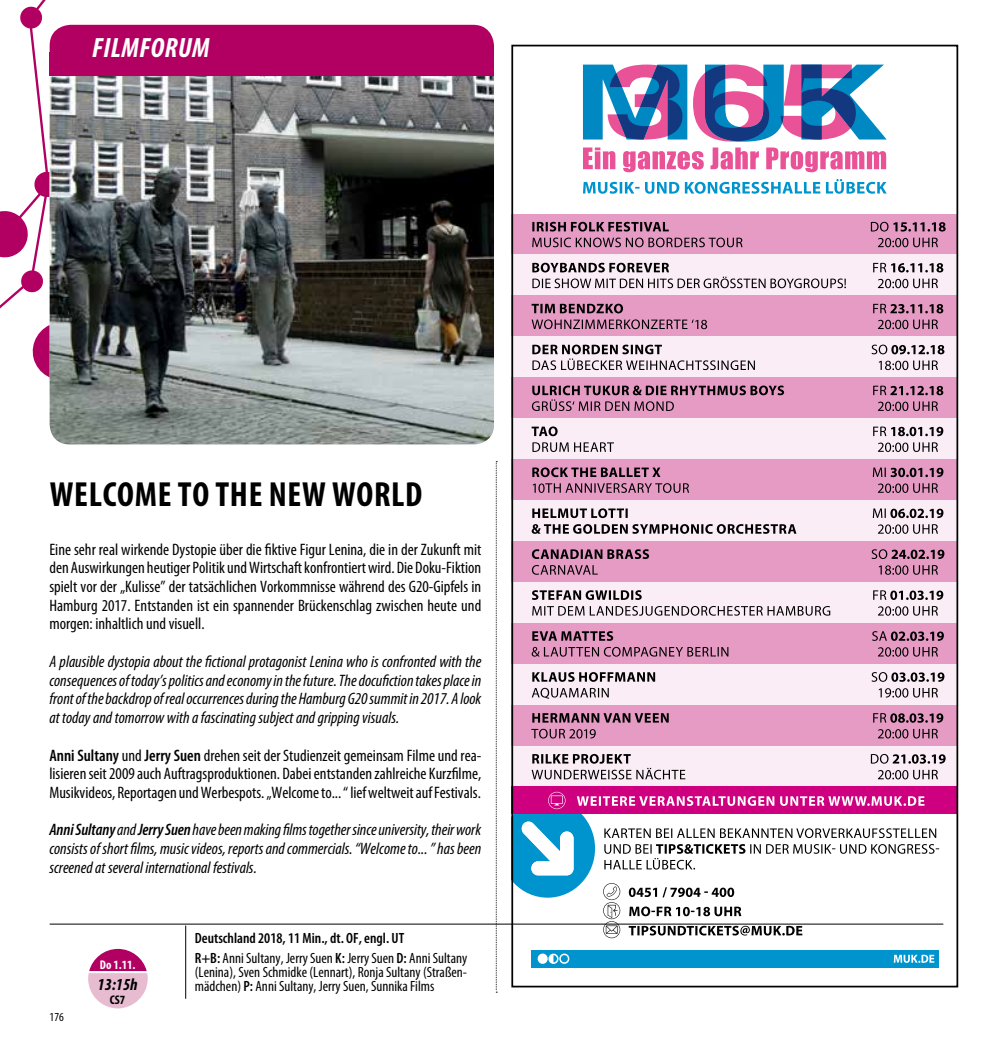
<style>
.page{position:relative;width:993px;height:1042px;background:#fff}
.page>*{position:absolute;margin:0;border:0;box-sizing:border-box;transform-origin:0 0}
.t1{font:700 condensed 35px "Myriad Pro";letter-spacing:.02em;color:#000}
.t2{font:italic 700 condensed 28px "Myriad Pro";letter-spacing:.02em;color:#fff}
.t3{font:italic 700 condensed 16.8px "Myriad Pro";color:#000}
.t4{font:condensed 16.62px/18.7px "Myriad Pro";color:#000;text-align:justify}
.t5{font:italic condensed 16.62px/18.7px "Myriad Pro";color:#000;text-align:justify}
.t6{font:condensed 14.88px/14px "Myriad Pro";color:#000}
.t7{font:600 condensed 14.88px/19.8px "Myriad Pro";color:#000}
.t8{font:700 condensed 12.6px "Myriad Pro";color:#fff}
.t9{font:700 condensed 12.6px "Myriad Pro";color:#000}
.t10{font:condensed 12.25px "Myriad Pro";color:#000}
.s1{font-weight:600}
.s2{font-weight:400}
</style>
<div class="page">
<hr style="left:50px;top:924px;width:893px;height:1px;background:#000">
<svg style="left:496px;top:461px;width:1px;height:532px"></svg>
<div style="left:511px;top:295px;width:446px;height:41px;background:#e69bc4"></div>
<div style="left:511px;top:746px;width:446px;height:40px;background:#faedf6"></div>
<div style="left:511px;top:705px;width:446px;height:41px;background:#e69bc4"></div>
<div style="left:511px;top:664px;width:446px;height:41px;background:#faedf6"></div>
<svg style="left:531px;top:688px;width:77px;height:11px"></svg>
<svg style="left:532px;top:672px;width:123px;height:10px"></svg>
<svg style="left:531px;top:729px;width:64px;height:9px"></svg>
<svg style="left:532px;top:713px;width:136px;height:9px"></svg>
<div style="left:511px;top:582px;width:446px;height:41px;background:#faedf6"></div>
<div style="left:511px;top:500px;width:446px;height:41px;background:#faedf6"></div>
<div style="left:511px;top:459px;width:446px;height:41px;background:#e69bc4"></div>
<div style="left:511px;top:214px;width:446px;height:40px;background:#e69bc4"></div>
<div style="left:511px;top:254px;width:446px;height:41px;background:#faedf6"></div>
<div style="left:511px;top:377px;width:446px;height:41px;background:#e69bc4"></div>
<div style="left:511px;top:336px;width:446px;height:41px;background:#faedf6"></div>
<div style="left:511px;top:418px;width:446px;height:41px;background:#faedf6"></div>
<svg style="left:532px;top:238px;width:210px;height:9px"></svg>
<svg style="left:532px;top:222px;width:136px;height:10px"></svg>
<svg style="left:877px;top:238px;width:60px;height:9px"></svg>
<svg style="left:870px;top:222px;width:75px;height:10px"></svg>
<svg style="left:532px;top:263px;width:313px;height:25px"></svg>
<svg style="left:877px;top:279px;width:60px;height:9px"></svg>
<svg style="left:873px;top:263px;width:70px;height:9px"></svg>
<svg style="left:532px;top:345px;width:222px;height:25px"></svg>
<svg style="left:878px;top:360px;width:59px;height:10px"></svg>
<svg style="left:871px;top:345px;width:73px;height:9px"></svg>
<svg style="left:531px;top:385px;width:252px;height:26px"></svg>
<svg style="left:877px;top:401px;width:60px;height:10px"></svg>
<svg style="left:873px;top:386px;width:70px;height:9px"></svg>
<svg style="left:532px;top:442px;width:81px;height:10px"></svg>
<svg style="left:531px;top:426px;width:26px;height:10px"></svg>
<svg style="left:877px;top:442px;width:60px;height:10px"></svg>
<svg style="left:873px;top:426px;width:70px;height:10px"></svg>
<svg style="left:532px;top:483px;width:157px;height:10px"></svg>
<svg style="left:532px;top:467px;width:128px;height:10px"></svg>
<svg style="left:877px;top:483px;width:60px;height:10px"></svg>
<svg style="left:872px;top:467px;width:71px;height:10px"></svg>
<svg style="left:531px;top:524px;width:265px;height:10px"></svg>
<svg style="left:532px;top:508px;width:95px;height:10px"></svg>
<svg style="left:877px;top:524px;width:60px;height:10px"></svg>
<svg style="left:872px;top:508px;width:71px;height:10px"></svg>
<svg style="left:532px;top:606px;width:298px;height:10px"></svg>
<svg style="left:532px;top:590px;width:109px;height:10px"></svg>
<svg style="left:877px;top:606px;width:60px;height:10px"></svg>
<svg style="left:873px;top:590px;width:70px;height:10px"></svg>
<svg style="left:878px;top:688px;width:59px;height:9px"></svg>
<svg style="left:871px;top:672px;width:73px;height:10px"></svg>
<svg style="left:878px;top:729px;width:59px;height:9px"></svg>
<svg style="left:873px;top:713px;width:70px;height:10px"></svg>
<svg style="left:531px;top:754px;width:154px;height:25px"></svg>
<svg style="left:878px;top:770px;width:59px;height:9px"></svg>
<svg style="left:870px;top:754px;width:75px;height:10px"></svg>
<svg style="left:531px;top:319px;width:176px;height:10px"></svg>
<svg style="left:531px;top:304px;width:91px;height:9px"></svg>
<svg style="left:877px;top:319px;width:60px;height:10px"></svg>
<svg style="left:873px;top:304px;width:70px;height:9px"></svg>
<svg style="left:582px;top:65px;width:304px;height:107px"></svg>
<svg style="left:583px;top:179px;width:303px;height:15px"></svg>
<div style="left:511px;top:786px;width:446px;height:28px;background:#cf007f"></div>
<svg style="left:514px;top:792px;width:424px;height:146px"></svg>
<div style="left:511px;top:541px;width:446px;height:41px;background:#e69bc4"></div>
<svg style="left:531px;top:565px;width:66px;height:10px"></svg>
<svg style="left:531px;top:549px;width:118px;height:10px"></svg>
<svg style="left:878px;top:565px;width:59px;height:10px"></svg>
<svg style="left:871px;top:549px;width:73px;height:10px"></svg>
<div style="left:511px;top:623px;width:446px;height:41px;background:#e69bc4"></div>
<svg style="left:531px;top:647px;width:197px;height:9px"></svg>
<svg style="left:532px;top:631px;width:81px;height:10px"></svg>
<svg style="left:878px;top:647px;width:59px;height:9px"></svg>
<svg style="left:872px;top:631px;width:71px;height:10px"></svg>
<div style="left:531px;top:950px;width:407px;height:17px;background:#0094ce"></div>
<svg style="left:537px;top:953px;width:32px;height:11px"></svg>
<svg style="left:893px;top:954px;width:41px;height:9px"></svg>
<svg style="left:0;top:0;width:96px;height:383px"></svg>
<hr style="left:185px;top:925px;width:1px;height:74px;background:#000">
<svg style="left:88px;top:949px;width:60px;height:59px"></svg>
<img style="left:50px;top:76px;width:444px;height:368px">
<div style="left:50px;top:25px;width:444px;height:51px;background:#b10061;border-radius:21px"></div>
<div style="left:50px;top:53px;width:444px;height:23px;background:#b10061"></div>
<h2 class="t2" style="left:92px;top:30px;width:119px">FILMFORUM</h2>
<h1 class="t1" style="left:50px;top:473px;width:374px">WELCOME TO THE NEW WORLD</h1>
<p class="t4" style="left:49px;top:539px;width:433px">Eine sehr real wirkende Dystopie über die fiktive Figur Lenina, die in der Zukunft mit den Auswirkungen heutiger Politik und Wirtschaft konfrontiert wird. Die Doku-Fiktion spielt vor der „Kulisse” der tatsächlichen Vorkommnisse während des G20-Gipfels in Hamburg 2017. Entstanden ist ein spannender Brückenschlag zwischen heute und morgen: inhaltlich und visuell.</p>
<p class="t5" style="left:49px;top:652px;width:433px">A plausible dystopia about the fictional protagonist Lenina who is confronted with the consequences of today’s politics and economy in the future. The docufiction takes place in front of the backdrop of real occurrences during the Hamburg G20 summit in 2017. A look at today and tomorrow with a fascinating subject and gripping visuals.</p>
<p class="t4" style="left:49px;top:745px;width:433px"><span class="s1">Anni Sultany</span> und <span class="s1">Jerry Suen</span> drehen seit der Studienzeit gemeinsam Filme und rea&shy;lisieren seit 2009 auch Auftragsproduktionen. Dabei entstanden zahlreiche Kurzfilme, Musikvideos, Reportagen und Werbespots. „Welcome to... “ lief weltweit auf Festivals.</p>
<p class="t5" style="left:49px;top:820px;width:433px"><span class="s1">Anni Sultany</span> and <span class="s1">Jerry Suen</span> have been making films together since university, their work consists of short films, music videos, reports and commercials. “Welcome to... ” has been screened at several international festivals.</p>
<p class="t10" style="left:50px;top:1010px;width:16px">176</p>
<p class="t8" style="left:100px;top:957px;width:37px">Do 1.11.</p>
<p class="t3" style="left:98px;top:973px;width:42px">13:15h</p>
<p class="t9" style="left:110px;top:992px;width:17px">CS7</p>
<p class="t7" style="left:195px;top:928px;width:274px">Deutschland 2018, 11 Min., dt. OF, engl. UT<br>R+B: <span class="s2">Anni Sultany, Jerry Suen</span> K: <span class="s2">Jerry Suen</span> D: <span class="s2">Anni Sultany</span></p>
<p class="t6" style="left:195px;top:965px;width:273px">(Lenina), Sven Schmidke (Lennart), Ronja Sultany (Straßen&shy;mädchen) <span class="s1">P:</span> Anni Sultany, Jerry Suen, Sunnika Films</p>
</div>
